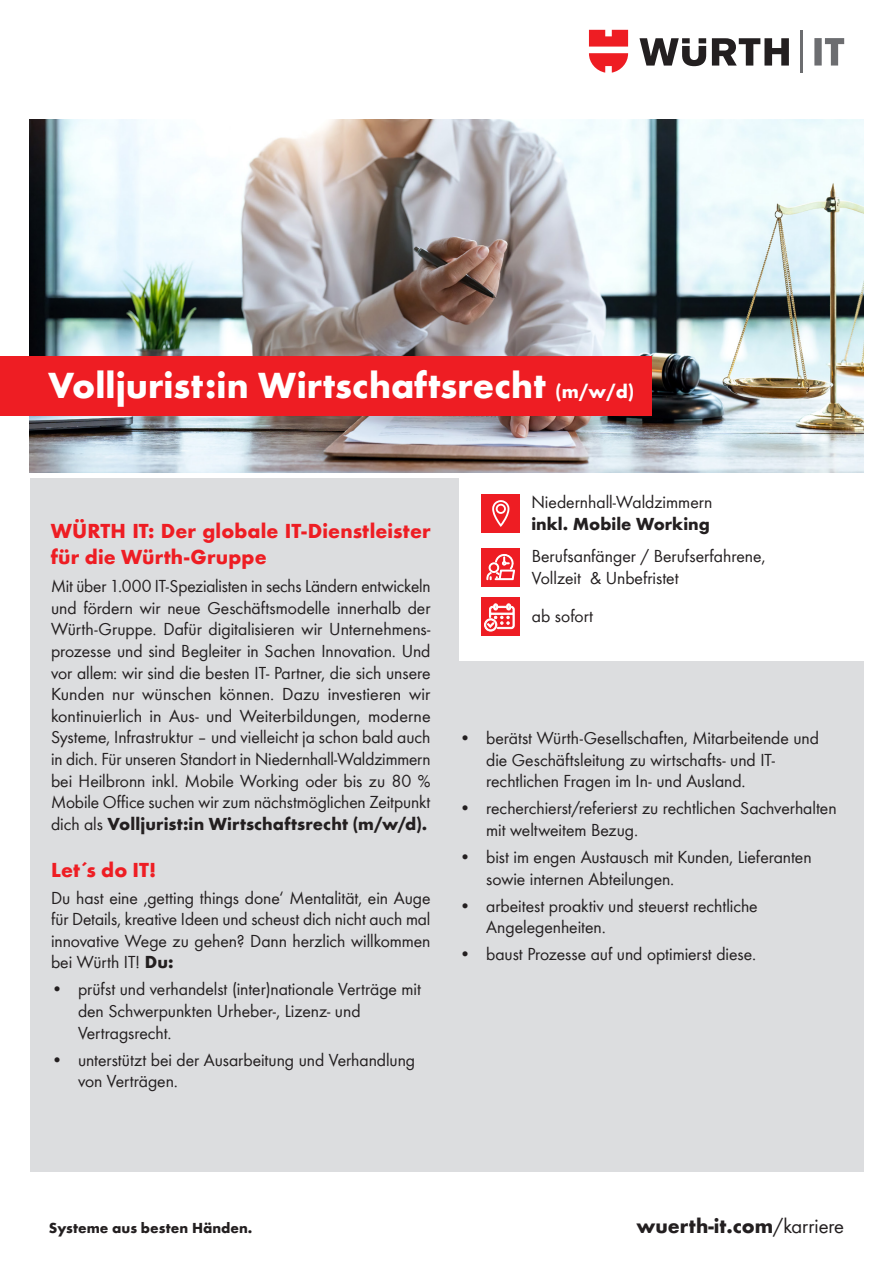
<style>
.page{position:relative;width:893px;height:1263px;background:#fff}
.page>*{position:absolute;margin:0;border:0;box-sizing:border-box;transform-origin:0 0}
.t1{font:700 37.5px "Wuerth";color:#fff}
.t2{font:700 21px/25.2px "Wuerth";letter-spacing:.005em;color:#ee1d23}
.t3{font:700 21px "Wuerth";color:#231f20}
.t4{font:18px/21.6px "Wuerth";color:#231f20}
.t5{font:700 18px "Wuerth";color:#231f20}
.t6{font:700 15px "Wuerth";color:#231f20}
.s1{font-size:19.5px}
.s2{font-weight:700}
.s3{font-weight:400}
</style>
<div class="page">
<div style="left:30px;top:478px;width:833px;height:693px;background:#dcdddf"></div>
<img style="left:30px;top:120px;width:833px;height:353px">
<svg style="left:639px;top:38px;width:150px;height:28px"></svg>
<svg style="left:589px;top:30px;width:39px;height:43px"></svg>
<hr style="left:800px;top:30px;width:3px;height:43px;background:#6c6d70">
<svg style="left:814px;top:38px;width:30px;height:28px"></svg>
<div style="left:0;top:356px;width:651px;height:59px;background:#ee1d23"></div>
<div style="left:459px;top:476px;width:421px;height:185px;background:#fff"></div>
<div style="left:482px;top:494px;width:38px;height:39px;background:#ee1d23"></div>
<div style="left:482px;top:549px;width:38px;height:38px;background:#ee1d23"></div>
<div style="left:482px;top:597px;width:38px;height:39px;background:#ee1d23"></div>
<svg style="left:486px;top:554px;width:29px;height:26px"></svg>
<svg style="left:491px;top:457px;width:19px;height:70px"></svg>
<svg style="left:484px;top:603px;width:31px;height:28px"></svg>
<h1 class="t1" style="left:48px;top:358px;width:588px">Volljurist:in Wirtschaftsrecht <span class="s1">(m/w/d)</span></h1>
<p class="t2" style="left:51px;top:517px;width:382px">WÜRTH IT: Der globale IT-Dienstleister für die Würth-Gruppe</p>
<p class="t4" style="left:51px;top:574px;width:381px;text-align:justify">Mit über 1.000 IT-Spezialisten in sechs Ländern entwickeln und fördern wir neue Geschäftsmodelle innerhalb der Würth-Gruppe. Dafür digitalisieren wir Unternehmens&shy;prozesse und sind Begleiter in Sachen Innovation. Und vor allem: wir sind die besten IT- Partner, die sich unsere Kunden nur wünschen können. Dazu investieren wir kontinuierlich in Aus- und Weiterbildungen, moderne Systeme, Infrastruktur – und vielleicht ja schon bald auch in dich. Für unseren Standort in Niedernhall-Waldzimmern bei Heilbronn inkl. Mobile Working oder bis zu 80 % Mobile Office suchen wir zum nächstmöglichen Zeitpunkt dich als <span class="s2">Volljurist:in Wirtschaftsrecht (m/w/d).</span></p>
<p class="t2" style="left:51px;top:855px;width:107px">Let´s do IT!</p>
<p class="t4" style="left:51px;top:886px;width:381px;text-align:justify">Du hast eine ‚getting things done‘ Mentalität, ein Auge für Details, kreative Ideen und scheust dich nicht auch mal innovative Wege zu gehen? Dann herzlich willkommen bei Würth IT! <span class="s2">Du:</span></p>
<p class="t4" style="left:78px;top:978px;width:344px;text-indent:-27px">• prüfst und verhandelst (inter)nationale Verträge mit den Schwerpunkten Urheber-, Lizenz- und<br>Vertragsrecht.</p>
<p class="t4" style="left:78px;top:1048px;width:339px;text-indent:-27px">• unterstützt bei der Ausarbeitung und Verhandlung von Verträgen.</p>
<p class="t4" style="left:531px;top:491px;width:182px">Niedernhall-Waldzimmern</p>
<p class="t5" style="left:531px;top:511px;width:180px">inkl. Mobile Working</p>
<p class="t4" style="left:532px;top:544px;width:235px">Berufsanfänger / Berufserfahrene,<br>Vollzeit &amp; Unbefristet</p>
<p class="t4" style="left:532px;top:604px;width:63px">ab sofort</p>
<p class="t4" style="left:486px;top:726px;width:334px;text-indent:-27px">• berätst Würth-Gesellschaften, Mitarbeitende und die Geschäftsleitung zu wirtschafts- und IT&shy;rechtlichen Fragen im In- und Ausland.</p>
<p class="t4" style="left:486px;top:797px;width:352px;text-indent:-27px">• recherchierst/referierst zu rechtlichen Sachverhalten mit weltweitem Bezug.</p>
<p class="t4" style="left:486px;top:845px;width:327px;text-indent:-27px">• bist im engen Austausch mit Kunden, Lieferanten sowie internen Abteilungen.</p>
<p class="t4" style="left:486px;top:894px;width:273px;text-indent:-27px">• arbeitest proaktiv und steuerst rechtliche<br>Angelegenheiten.</p>
<p class="t4" style="left:459px;top:942px;width:298px">• baust Prozesse auf und optimierst diese.</p>
<p class="t6" style="left:49px;top:1216px;width:205px">Systeme aus besten Händen.</p>
<p class="t3" style="left:636px;top:1211px;width:209px">wuerth-it.com<span class="s3">/karriere</span></p>
</div>
